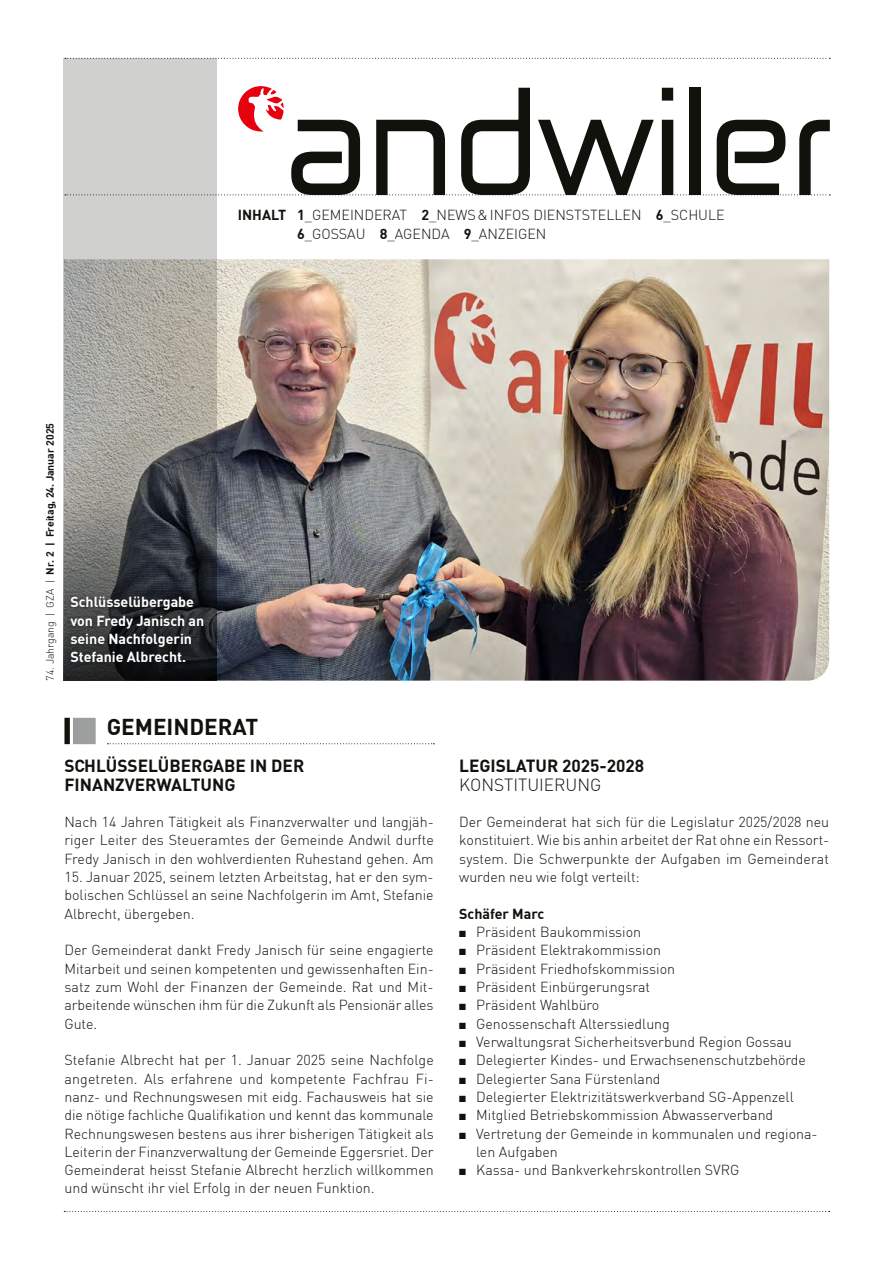
<style>
.page{position:relative;width:893px;height:1263px;background:#fff}
.page>*{position:absolute;margin:0;border:0;box-sizing:border-box;transform-origin:0 0}
.t1{font:700 22.5px "DIN";color:#12120d}
.t2{font:700 17.25px/18.3px "DIN";color:#12120d}
.t3{font:300 17.25px "DIN";color:#12120d}
.t4{font:300 14.25px/18.3px "DIN";color:#12120d;text-align:justify}
.t5{font:700 14.25px/18.3px "DIN";color:#fff}
.t6{font:700 14.25px "DIN";color:#12120d}
.t7{font:700 10.5px "DIN";color:#12120d}
.s1{font-weight:700}
.s2{font-weight:300}
</style>
<div class="page">
<img style="left:217px;top:259px;width:612px;height:422px">
<svg style="left:218px;top:86px;width:612px;height:109px"></svg>
<svg style="left:218px;top:58px;width:612px;height:1px"></svg>
<svg style="left:64px;top:1211px;width:766px;height:1px"></svg>
<svg style="left:64px;top:58px;width:153px;height:439px;background:#b6b5b1"></svg>
<svg style="left:64px;top:497px;width:153px;height:184px;background:#474a4c"></svg>
<div style="left:64px;top:590px;width:146px;height:79px;background:#12120d;opacity:.8"></div>
<div style="left:64px;top:718px;width:6px;height:26px;background:#12120d"></div>
<div style="left:73px;top:718px;width:23px;height:26px;background:#9d9e9e"></div>
<svg style="left:107px;top:743px;width:327px;height:1px"></svg>
<p class="t4" style="left:297px;top:206px;width:429px;text-indent:-59px"><span class="s1">INHALT 1</span>_GEMEINDERAT <span class="s1">2</span>_NEWS&amp;INFOS DIENSTSTELLEN <span class="s1">6</span>_SCHULE<br><span class="s1">6</span>_GOSSAU <span class="s1">8</span>_AGENDA <span class="s1">9</span>_ANZEIGEN</p>
<p class="t7" style="left:43px;top:681px;width:259px;rotate:-90deg"><span class="s2">74. Jahrgang | GZA |</span> Nr. 2 | Freitag, 24. Januar 2025</p>
<p class="t5" style="left:70px;top:592px;width:135px">Schlüsselübergabe von Fredy Janisch an seine Nachfolgerin<br>Stefanie Albrecht.</p>
<h1 class="t1" style="left:107px;top:712px;width:153px">GEMEINDERAT</h1>
<p class="t2" style="left:64px;top:756px;width:241px">SCHLÜSSELÜBERGABE IN DER<br>FINANZVERWALTUNG</p>
<p class="t4" style="left:64px;top:813px;width:371px">Nach 14 Jahren Tätigkeit als Finanzverwalter und langjäh&shy;riger Leiter des Steueramtes der Gemeinde Andwil durfte Fredy Janisch in den wohlverdienten Ruhestand gehen. Am</p>
<p class="t4" style="left:64px;top:868px;width:371px">15. Januar 2025, seinem letzten Arbeitstag, hat er den sym&shy;bolischen Schlüssel an seine Nachfolgerin im Amt, Stefanie Albrecht, übergeben.</p>
<p class="t4" style="left:64px;top:941px;width:371px">Der Gemeinderat dankt Fredy Janisch für seine engagierte Mitarbeit und seinen kompetenten und gewissenhaften Ein&shy;satz zum Wohl der Finanzen der Gemeinde. Rat und Mit&shy;arbeitende wünschen ihm für die Zukunft als Pensionär alles Gute.</p>
<p class="t4" style="left:64px;top:1051px;width:371px">Stefanie Albrecht hat per 1. Januar 2025 seine Nachfolge angetreten. Als erfahrene und kompetente Fachfrau Fi&shy;nanz- und Rechnungswesen mit eidg. Fachausweis hat sie die nötige fachliche Qualifikation und kennt das kommunale Rechnungswesen bestens aus ihrer bisherigen Tätigkeit als Leiterin der Finanzverwaltung der Gemeinde Eggersriet. Der Gemeinderat heisst Stefanie Albrecht herzlich willkommen und wünscht ihr viel Erfolg in der neuen Funktion.</p>
<p class="t2" style="left:459px;top:756px;width:186px">LEGISLATUR 2025-2028</p>
<p class="t3" style="left:459px;top:774px;width:144px">KONSTITUIERUNG</p>
<p class="t4" style="left:459px;top:813px;width:372px">Der Gemeinderat hat sich für die Legislatur 2025/2028 neu konstituiert. Wie bis anhin arbeitet der Rat ohne ein Ressort&shy;system. Die Schwerpunkte der Aufgaben im Gemeinderat wurden neu wie folgt verteilt:</p>
<p class="t6" style="left:459px;top:904px;width:86px">Schäfer Marc</p>
<p class="t4" style="left:459px;top:923px;width:183px">■ Präsident Baukommission</p>
<p class="t4" style="left:459px;top:941px;width:203px">■ Präsident Elektrakommission</p>
<p class="t4" style="left:459px;top:959px;width:217px">■ Präsident Friedhofskommission</p>
<p class="t4" style="left:459px;top:977px;width:192px">■ Präsident Einbürgerungsrat</p>
<p class="t4" style="left:459px;top:996px;width:142px">■ Präsident Wahlbüro</p>
<p class="t4" style="left:459px;top:1014px;width:212px">■ Genossenschaft Alterssiedlung</p>
<p class="t4" style="left:459px;top:1032px;width:334px">■ Verwaltungsrat Sicherheitsverbund Region Gossau</p>
<p class="t4" style="left:459px;top:1051px;width:348px">■ Delegierter Kindes- und Erwachsenenschutzbehörde</p>
<p class="t4" style="left:459px;top:1069px;width:203px">■ Delegierter Sana Fürstenland</p>
<p class="t4" style="left:459px;top:1087px;width:336px">■ Delegierter Elektrizitätswerkverband SG-Appenzell</p>
<p class="t4" style="left:459px;top:1106px;width:316px">■ Mitglied Betriebskommission Abwasserverband</p>
<p class="t4" style="left:476px;top:1124px;width:343px;text-indent:-17px">■ Vertretung der Gemeinde in kommunalen und regiona&shy;len Aufgaben</p>
<p class="t4" style="left:459px;top:1161px;width:282px">■ Kassa- und Bankverkehrskontrollen SVRG</p>
</div>
